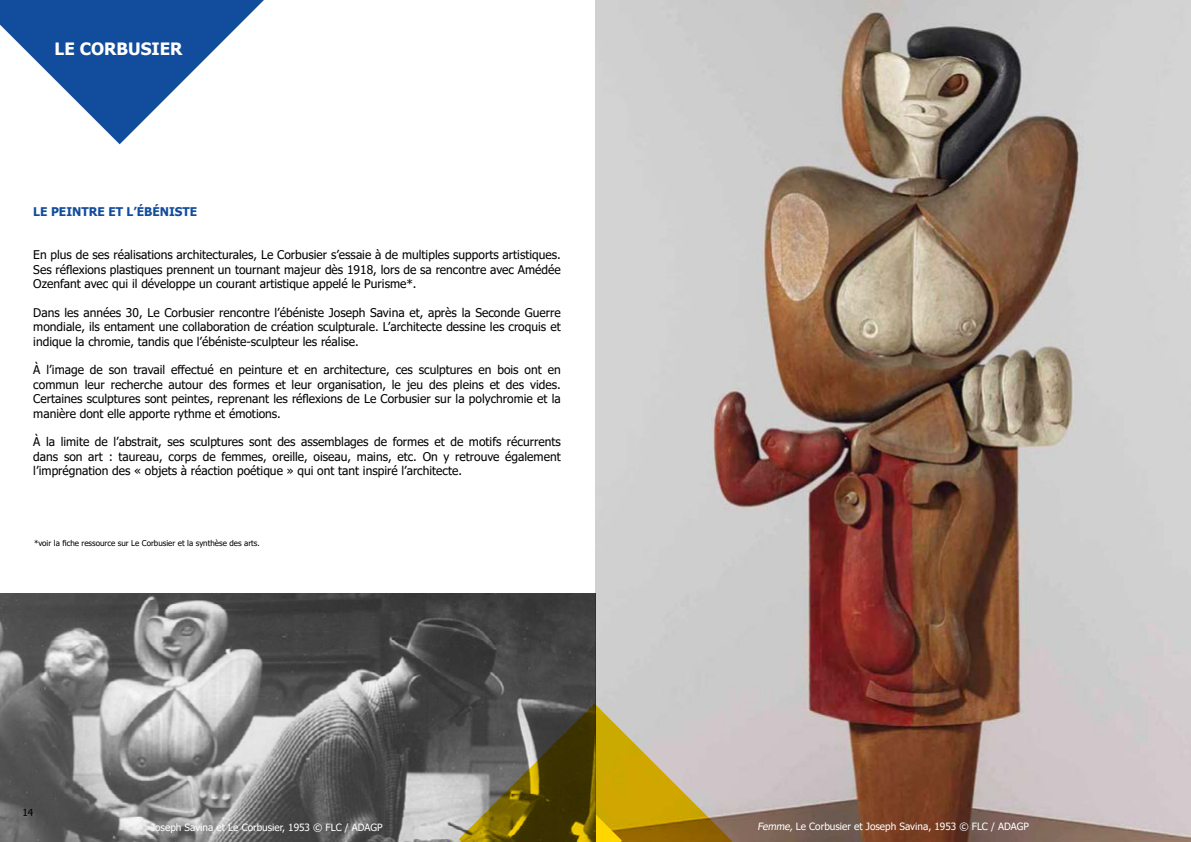
<style>
.page{position:relative;width:1191px;height:842px;background:#fff}
.page>*{position:absolute;margin:0;border:0;box-sizing:border-box;transform-origin:0 0}
.t1{font:700 17px "Tahoma";color:#fff}
.t2{font:12px/14.4px "Tahoma";color:#000;text-align:justify}
.t3{font:700 12px "Tahoma";color:#124c9c}
.t4{font:10px "Tahoma";color:#fff}
.t5{font:10px "Tahoma";color:#000}
.t6{font:8px "Tahoma";color:#000}
.s1{font-style:italic}
</style>
<div class="page">
<img style="left:595px;top:0;width:596px;height:842px">
<svg style="left:0;top:0;width:264px;height:144px"></svg>
<svg style="left:595px;top:703px;width:137px;height:139px;background:#c6ae62"></svg>
<img style="left:0;top:593px;width:595px;height:249px">
<h1 class="t1" style="left:55px;top:37px;width:129px">LE CORBUSIER</h1>
<p class="t3" style="left:33px;top:203px;width:165px">LE PEINTRE ET L’ÉBÉNISTE</p>
<p class="t2" style="left:33px;top:248px;width:529px">En plus de ses réalisations architecturales, Le Corbusier s’essaie à de multiples supports artistiques.<br>Ses réflexions plastiques prennent un tournant majeur dès 1918, lors de sa rencontre avec Amédée Ozenfant avec qui il développe un courant artistique appelé le Purisme*.</p>
<p class="t2" style="left:33px;top:306px;width:529px">Dans les années 30, Le Corbusier rencontre l’ébéniste Joseph Savina et, après la Seconde Guerre mondiale, ils entament une collaboration de création sculpturale. L’architecte dessine les croquis et indique la chromie, tandis que l’ébéniste-sculpteur les réalise.</p>
<p class="t2" style="left:33px;top:363px;width:529px">À l’image de son travail effectué en peinture et en architecture, ces sculptures en bois ont en commun leur recherche autour des formes et leur organisation, le jeu des pleins et des vides.<br>Certaines sculptures sont peintes, reprenant les réflexions de Le Corbusier sur la polychromie et la manière dont elle apporte rythme et émotions.</p>
<p class="t2" style="left:33px;top:435px;width:529px">À la limite de l’abstrait, ses sculptures sont des assemblages de formes et de motifs récurrents dans son art : taureau, corps de femmes, oreille, oiseau, mains, etc. On y retrouve également l’imprégnation des « objets à réaction poétique » qui ont tant inspiré l’architecte.</p>
<p class="t6" style="left:34px;top:538px;width:227px">*voir la fiche ressource sur Le Corbusier et la synthèse des arts.</p>
<p class="t5" style="left:22px;top:805px;width:12px">14</p>
<p class="t4" style="left:151px;top:820px;width:233px">Joseph Savina et Le Corbusier, 1953 © FLC / ADAGP</p>
<p class="t4" style="left:757px;top:820px;width:273px"><span class="s1">Femme,</span> Le Corbusier et Joseph Savina, 1953 © FLC / ADAGP</p>
</div>
